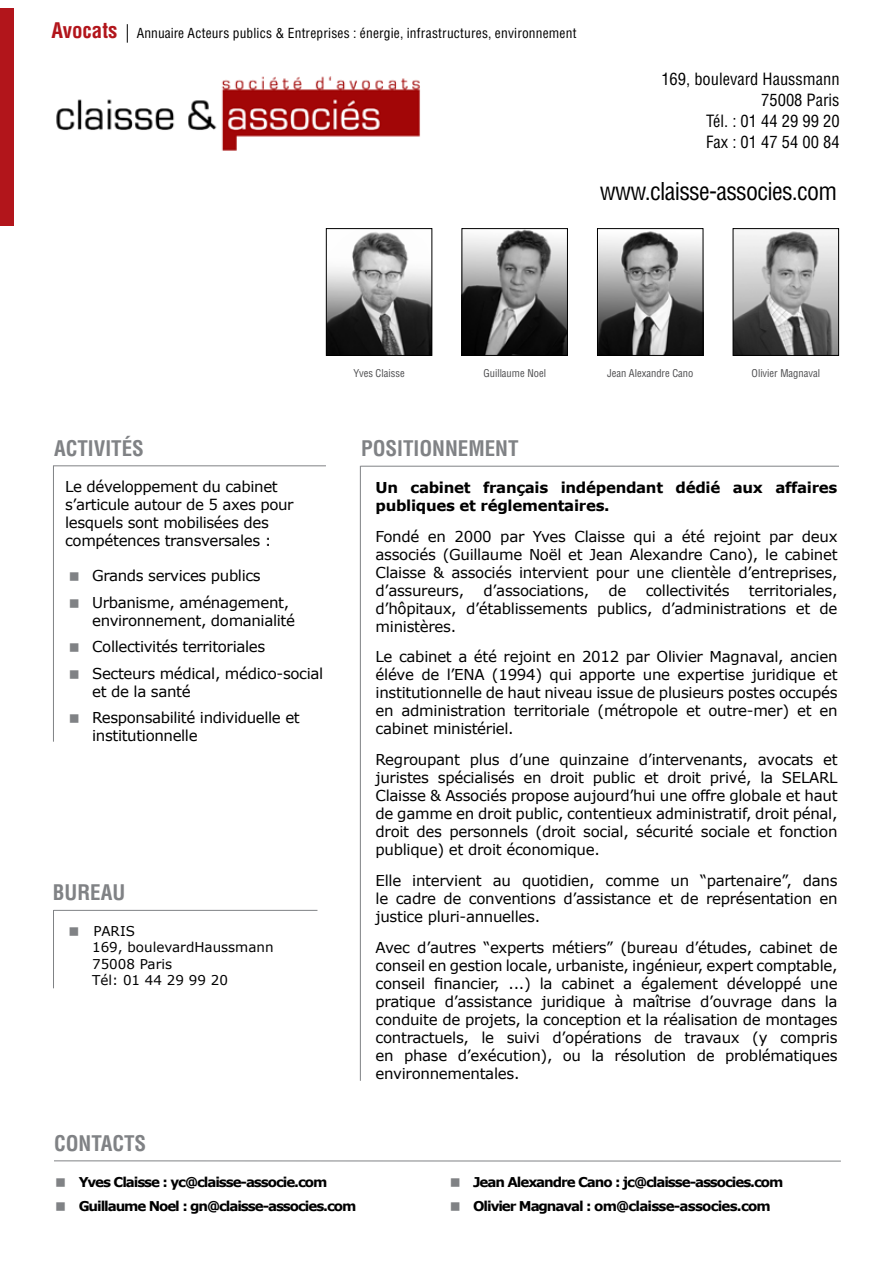
<style>
.page{position:relative;width:893px;height:1263px;background:#fff}
.page>*{position:absolute;margin:0;border:0;box-sizing:border-box;transform-origin:0 0}
.t1{font:condensed 24px "Helvetica LT Std";letter-spacing:-.03em;color:#000}
.t2{font:700 condensed 21px "Helvetica LT Std";color:#808285}
.t3{font:condensed 16.5px/21px "Helvetica LT Std";color:#000;text-align:right}
.t4{font:15px/18px "Verdana";letter-spacing:-.02em;color:#000;text-align:justify}
.t5{font:700 15px/18px "Verdana";letter-spacing:-.02em;color:#000}
.t6{font:700 13.5px/24px "Verdana";letter-spacing:-.08em;color:#000}
.t7{font:condensed 13.5px "Helvetica LT Std";letter-spacing:.015em;color:#000}
.t8{font:13.5px/16.2px "Verdana";color:#000}
.t9{font:condensed 10.5px "Helvetica LT Std";color:#4d4d4f}
.s1{font-weight:700;font-size:21px;color:#b2151b}
</style>
<div class="page">
<svg style="left:127px;top:24px;width:1px;height:19px"></svg>
<div style="left:0;top:9px;width:13px;height:217px;background:#b2151b"></div>
<hr style="left:53px;top:465px;width:1px;height:277px;background:#808285">
<hr style="left:54px;top:465px;width:272px;height:1px;background:#808285">
<hr style="left:360px;top:466px;width:1px;height:615px;background:#808285">
<hr style="left:361px;top:466px;width:478px;height:1px;background:#808285">
<hr style="left:53px;top:910px;width:1px;height:78px;background:#808285">
<hr style="left:54px;top:910px;width:263px;height:1px;background:#808285">
<hr style="left:54px;top:1160px;width:787px;height:1px;background:#808285">
<img style="left:56px;top:76px;width:364px;height:75px">
<img style="left:328px;top:232px;width:102px;height:122px">
<div style="left:326px;top:228px;width:106px;height:128px;border:1px solid #000"></div>
<img style="left:463px;top:230px;width:103px;height:124px">
<div style="left:461px;top:228px;width:107px;height:128px;border:1px solid #000"></div>
<img style="left:599px;top:231px;width:102px;height:123px">
<div style="left:597px;top:228px;width:106px;height:128px;border:1px solid #000"></div>
<img style="left:735px;top:231px;width:102px;height:123px">
<div style="left:733px;top:228px;width:106px;height:128px;border:1px solid #000"></div>
<p class="t7" style="left:51px;top:25px;width:526px"><span class="s1">AVOCATS</span> Annuaire Acteurs publics &amp; Entreprises : énergie, infrastructures, environnement</p>
<p class="t3" style="left:661px;top:68px;width:180px">169, boulevard Haussmann<br>75008 Paris<br>Tél. : 01 44 29 99 20<br>Fax : 01 47 54 00 84</p>
<h1 class="t1" style="left:600px;top:176px;width:239px">www.claisse-associes.com</h1>
<h2 class="t2" style="left:54px;top:435px;width:91px">ACTIVITÉS</h2>
<p class="t4" style="left:65px;top:478px;width:230px;text-align:left">Le développement du cabinet s’articule autour de 5 axes pour lesquels sont mobilisées des compétences transversales :</p>
<p class="t4" style="left:92px;top:562px;width:198px;line-height:26.5px">Grands services publics<br>Urbanisme, aménagement,</p>
<p class="t4" style="left:92px;top:607px;width:232px;line-height:26.5px;text-align:left">environnement, domanialité<br>Collectivités territoriales<br>Secteurs médical, médico-social</p>
<p class="t4" style="left:92px;top:678px;width:209px;line-height:26.5px">et de la santé<br>Responsabilité individuelle et</p>
<p class="t4" style="left:92px;top:727px;width:107px">institutionnelle</p>
<h2 class="t2" style="left:53px;top:879px;width:74px">BUREAU</h2>
<p class="t8" style="left:92px;top:923px;width:183px">PARIS<br>169, boulevardHaussmann<br>75008 Paris<br>Tél: 01 44 29 99 20</p>
<p class="t9" style="left:353px;top:367px;width:53px">Yves Claisse</p>
<p class="t9" style="left:483px;top:367px;width:64px">Guillaume Noel</p>
<p class="t9" style="left:607px;top:367px;width:88px">Jean Alexandre Cano</p>
<p class="t9" style="left:752px;top:367px;width:70px">olivier Magnaval</p>
<h2 class="t2" style="left:361px;top:435px;width:159px">POSITIONNEMENT</h2>
<p class="t5" style="left:376px;top:478px;width:463px">Un cabinet français indépendant dédié aux affaires publiques et réglementaires.</p>
<p class="t4" style="left:376px;top:527px;width:464px">Fondé en 2000 par Yves Claisse qui a été rejoint par deux associés (Guillaume Noël et Jean Alexandre Cano), le cabinet Claisse &amp; associés intervient pour une clientèle d’entreprises, d’assureurs,</p>
<p class="t4" style="left:483px;top:581px;width:107px">d’associations,</p>
<p class="t4" style="left:608px;top:581px;width:19px">de</p>
<p class="t4" style="left:646px;top:581px;width:85px">collectivités</p>
<p class="t4" style="left:376px;top:581px;width:463px;text-indent:373px">territoriales, d’hôpitaux, d’établissements publics, d’administrations et de ministères.</p>
<p class="t4" style="left:376px;top:648px;width:464px">Le cabinet a été rejoint en 2012 par Olivier Magnaval, ancien éléve de l’ENA (1994) qui apporte une expertise juridique et institutionnelle de haut niveau issue de plusieurs postes occupés en administration territoriale (métropole et outre-mer) et en cabinet ministériel.</p>
<p class="t4" style="left:376px;top:750px;width:464px">Regroupant plus d’une quinzaine d’intervenants, avocats et juristes spécialisés en droit public et droit privé, la SELARL Claisse &amp; Associés propose aujourd’hui une offre globale et haut de gamme en droit public, contentieux administratif, droit pénal, droit des personnels (droit social, sécurité sociale et fonction publique) et droit économique.</p>
<p class="t4" style="left:376px;top:871px;width:464px">Elle intervient au quotidien, comme un “partenaire”, dans le cadre de conventions d’assistance et de représentation en justice pluri-annuelles.</p>
<p class="t4" style="left:376px;top:938px;width:464px">Avec d’autres “experts métiers” (bureau d’études, cabinet de conseil en gestion locale, urbaniste, ingénieur, expert comptable, conseil financier, ...) la cabinet a également développé une pratique d’assistance juridique à maîtrise d’ouvrage dans la conduite de projets, la conception et la réalisation de montages contractuels, le suivi d’opérations de travaux (y compris en phase d’exécution), ou la résolution de problématiques environnementales.</p>
<h2 class="t2" style="left:54px;top:1130px;width:94px">CONTACTS</h2>
<p class="t6" style="left:79px;top:1170px;width:279px">Yves Claisse : yc@claisse-associe.com<br>Guillaume Noel : gn@claisse-associes.com</p>
<p class="t6" style="left:473px;top:1170px;width:312px">Jean Alexandre Cano : jc@claisse-associes.com<br>Olivier Magnaval : om@claisse-associes.com</p>
</div>
